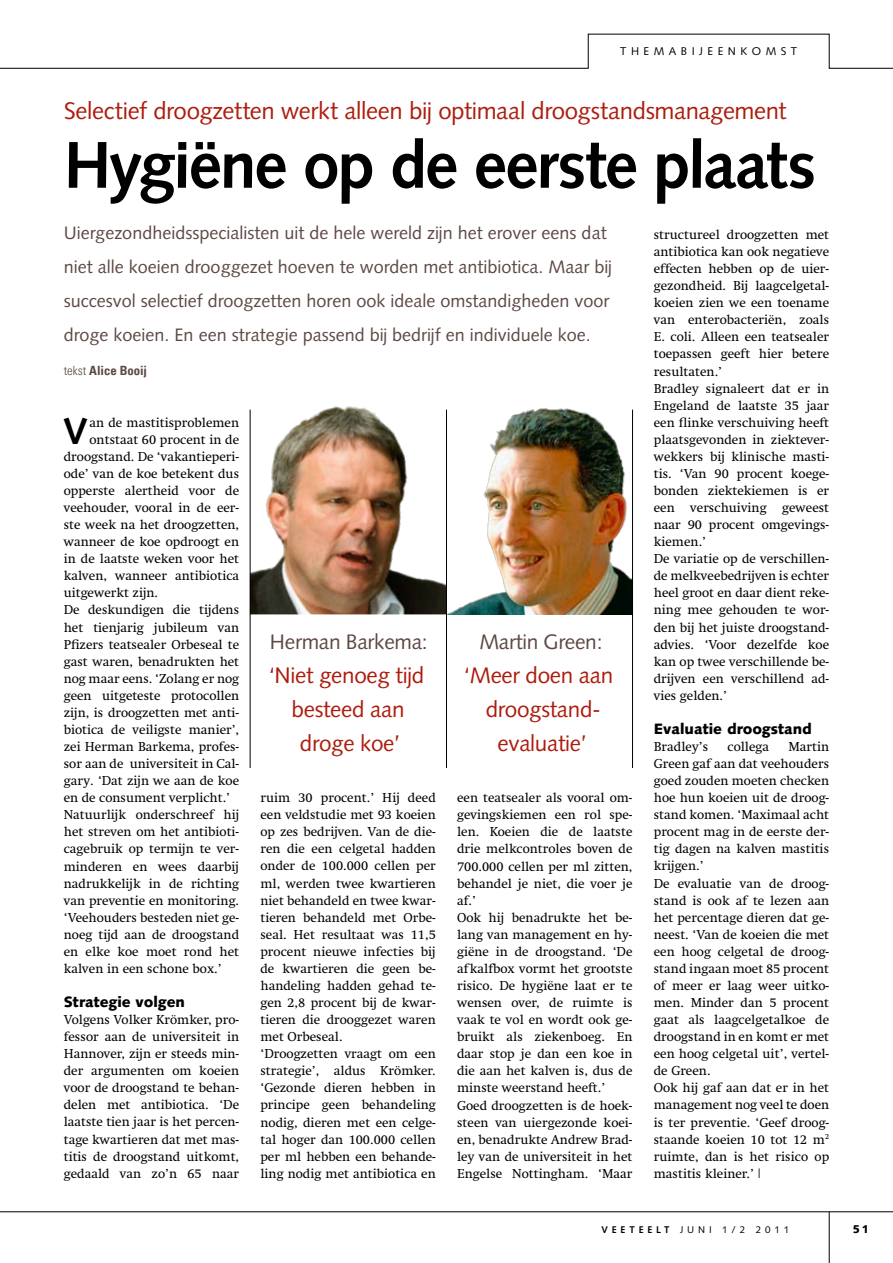
<style>
.page{position:relative;width:893px;height:1263px;background:#fff}
.page>*{position:absolute;margin:0;border:0;box-sizing:border-box;transform-origin:0 0}
.t1{font:700 66px "Syntax LT Pro";letter-spacing:-.03em;color:#000}
.t2{font:700 37.35px "Syntax LT Pro";color:#000}
.t3{font:24px "Syntax LT Pro";letter-spacing:-.015em;color:#ad1d0e}
.t4{font:22.5px/34.2px "Syntax LT Pro";letter-spacing:-.015em;color:#ad1d0e;text-align:center}
.t5{font:21px "Syntax LT Pro";letter-spacing:-.015em;color:#5e4845}
.t6{font:18px/34.2px "Syntax LT Pro";color:#5e4845}
.t7{font:900 15px "Syntax LT Pro";color:#000}
.t8{font:13.2px/17.1px "Swift LT Pro";color:#000}
.t9{font:12.75px "Univers Com 67 Bold Cond";color:#5e4845}
.t10{font:11.25px "Syntax LT Pro";letter-spacing:.4em;color:#000}
.t11{font:900 11.25px "Syntax LT Pro";color:#000}
.t12{font:9.75px "Syntax LT Pro";letter-spacing:.4em;color:#000}
.s1{font-family:"Univers Com 47 Light Cond"}
.s2{font-family:"Univers LT Pro 45";font-weight:300}
.s3{font-weight:700}
</style>
<div class="page">
<img style="left:447px;top:408px;width:185px;height:206px">
<img style="left:250px;top:406px;width:197px;height:208px">
<hr style="left:250px;top:410px;width:1px;height:358px;background:#000">
<hr style="left:446px;top:410px;width:1px;height:358px;background:#000">
<hr style="left:632px;top:410px;width:1px;height:358px;background:#000">
<svg style="left:0;top:33px;width:893px;height:36px"></svg>
<svg style="left:0;top:1211px;width:893px;height:52px"></svg>
<hr style="left:829px;top:1212px;width:1px;height:51px;background:#000">
<p class="t10" style="left:620px;top:45px;width:178px">THEMABIJEENKOMST</p>
<h3 class="t3" style="left:64px;top:97px;width:724px">Selectief droogzetten werkt alleen bij optimaal droogstandsmanagement</h3>
<h1 class="t1" style="left:64px;top:126px;width:754px">Hygiëne op de eerste plaats</h1>
<p class="t6" style="left:64px;top:216px;width:550px">Uiergezondheidsspecialisten uit de hele wereld zijn het erover eens dat niet alle koeien drooggezet hoeven te worden met antibiotica. Maar bij succesvol selectief droogzetten horen ook ideale omstandigheden voor droge koeien. En een strategie passend bij bedrijf en individuele koe.</p>
<p class="t9" style="left:64px;top:363px;width:85px"><span class="s1">tekst</span> Alice Booij</p>
<h2 class="t2" style="left:63px;top:409px;width:26px">V</h2>
<p class="t8" style="left:90px;top:414px;width:151px">an de mastitisproblemen</p>
<p class="t8" style="left:90px;top:431px;width:151px">ontstaat 60 procent in de</p>
<p class="t8" style="left:64px;top:448px;width:177px">droogstand. De ‘vakantieperi-</p>
<p class="t8" style="left:64px;top:465px;width:177px">ode’ van de koe betekent dus</p>
<p class="t8" style="left:64px;top:482px;width:177px">opperste alertheid voor de</p>
<p class="t8" style="left:64px;top:499px;width:177px">veehouder, vooral in de eer-</p>
<p class="t8" style="left:64px;top:516px;width:177px">ste week na het droogzetten,</p>
<p class="t8" style="left:64px;top:533px;width:177px">wanneer de koe opdroogt en</p>
<p class="t8" style="left:64px;top:550px;width:177px">in de laatste weken voor het</p>
<p class="t8" style="left:64px;top:567px;width:177px">kalven, wanneer antibiotica</p>
<p class="t8" style="left:64px;top:584px;width:96px">uitgewerkt zijn.</p>
<p class="t8" style="left:64px;top:601px;width:177px">De deskundigen die tijdens</p>
<p class="t8" style="left:64px;top:618px;width:177px">het tienjarig jubileum van</p>
<p class="t8" style="left:64px;top:635px;width:177px">Pfizers teatsealer Orbeseal te</p>
<p class="t8" style="left:64px;top:653px;width:177px">gast waren, benadrukten het</p>
<p class="t8" style="left:64px;top:670px;width:177px">nog maar eens. ‘Zolang er nog</p>
<p class="t8" style="left:64px;top:687px;width:177px">geen uitgeteste protocollen</p>
<p class="t8" style="left:64px;top:704px;width:177px">zijn, is droogzetten met anti-</p>
<p class="t8" style="left:64px;top:721px;width:177px">biotica de veiligste manier’,</p>
<p class="t8" style="left:64px;top:738px;width:177px">zei Herman Barkema, profes-</p>
<p class="t8" style="left:64px;top:755px;width:177px">sor aan de universiteit in Cal-</p>
<p class="t8" style="left:64px;top:772px;width:177px">gary. ‘Dat zijn we aan de koe</p>
<p class="t8" style="left:64px;top:789px;width:168px">en de consument verplicht.’</p>
<p class="t8" style="left:64px;top:806px;width:177px">Natuurlijk onderschreef hij</p>
<p class="t8" style="left:64px;top:823px;width:177px">het streven om het antibioti-</p>
<p class="t8" style="left:64px;top:840px;width:177px">cagebruik op termijn te ver-</p>
<p class="t8" style="left:64px;top:857px;width:177px">minderen en wees daarbij</p>
<p class="t8" style="left:64px;top:874px;width:177px">nadrukkelijk in de richting</p>
<p class="t8" style="left:64px;top:892px;width:177px">van preventie en monitoring.</p>
<p class="t8" style="left:64px;top:909px;width:177px">‘Veehouders besteden niet ge-</p>
<p class="t8" style="left:64px;top:926px;width:177px">noeg tijd aan de droogstand</p>
<p class="t8" style="left:64px;top:943px;width:177px">en elke koe moet rond het</p>
<p class="t8" style="left:64px;top:960px;width:159px">kalven in een schone box.’</p>
<p class="t7" style="left:64px;top:993px;width:123px">Strategie volgen</p>
<p class="t8" style="left:64px;top:1011px;width:177px;text-align:justify">Volgens Volker Krömker, pro&shy;fessor aan de universiteit in Hannover, zijn er steeds min&shy;der argumenten om koeien voor de droogstand te behan&shy;delen met antibiotica. ‘De laatste tien jaar is het percen&shy;tage kwartieren dat met mas&shy;titis de droogstand uitkomt, gedaald van zo’n 65 naar</p>
<h3 class="t5" style="left:270px;top:629px;width:159px">Herman Barkema:</h3>
<h3 class="t4" style="left:269px;top:658px;width:157px">‘Niet genoeg tijd besteed aan droge koe’</h3>
<h3 class="t5" style="left:479px;top:629px;width:125px">Martin Green:</h3>
<h3 class="t4" style="left:464px;top:658px;width:151px">‘Meer doen aan droogstand&shy;evaluatie’</h3>
<p class="t8" style="left:260px;top:789px;width:177px">ruim 30 procent.’ Hij deed een veldstudie met 93 koeien op zes bedrijven. Van de die&shy;ren die een celgetal hadden onder de 100.000 cellen per ml, werden twee kwartieren niet behandeld en twee kwar&shy;tieren behandeld met Orbe&shy;seal. Het resultaat was 11,5 procent nieuwe infecties bij de kwartieren die geen be&shy;handeling hadden gehad te&shy;gen 2,8 procent bij de kwar&shy;tieren die drooggezet waren met Orbeseal.<br>‘Droogzetten vraagt om een strategie’, aldus Krömker. ‘Gezonde dieren hebben in principe geen behandeling nodig, dieren met een celge&shy;tal hoger dan 100.000 cellen per ml hebben een behande&shy;ling nodig met antibiotica en</p>
<p class="t8" style="left:457px;top:789px;width:177px">een teatsealer als vooral om&shy;gevingskiemen een rol spe&shy;len. Koeien die de laatste drie melkcontroles boven de<br>700.000 cellen per ml zitten, behandel je niet, die voer je af.’<br>Ook hij benadrukte het be&shy;lang van management en hy&shy;giëne in de droogstand. ‘De afkalfbox vormt het grootste risico. De hygiëne laat er te wensen over, de ruimte is vaak te vol en wordt ook ge&shy;bruikt als ziekenboeg. En daar stop je dan een koe in die aan het kalven is, dus de minste weerstand heeft.’<br>Goed droogzetten is de hoek&shy;steen van uiergezonde koei&shy;en, benadrukte Andrew Brad&shy;ley van de universiteit in het<br>Engelse Nottingham. ‘Maar</p>
<p class="t8" style="left:654px;top:226px;width:177px">structureel droogzetten met antibiotica kan ook negatieve effecten hebben op de uier&shy;gezondheid. Bij laagcelgetal&shy;koeien zien we een toename van enterobacteriën, zoals<br>E. coli. Alleen een teatsealer toepassen geeft hier betere resultaten.’<br>Bradley signaleert dat er in<br>Engeland de laatste 35 jaar een flinke verschuiving heeft plaatsgevonden in ziektever&shy;wekkers bij klinische masti&shy;tis. ‘Van 90 procent koege&shy;bonden ziektekiemen is er een verschuiving geweest naar 90 procent omgevings&shy;kiemen.’<br>De variatie op de verschillen&shy;de melkveebedrijven is echter heel groot en daar dient reke&shy;ning mee gehouden te wor&shy;den bij het juiste droogstand&shy;advies. ‘Voor dezelfde koe kan op twee verschillende be&shy;drijven een verschillend ad&shy;vies gelden.’</p>
<p class="t7" style="left:654px;top:720px;width:160px">Evaluatie droogstand</p>
<p class="t8" style="left:654px;top:738px;width:56px">Bradley’s</p>
<p class="t8" style="left:727px;top:738px;width:43px">collega</p>
<p class="t8" style="left:654px;top:738px;width:177px;text-indent:135px">Martin<br>Green gaf aan dat veehouders goed zouden moeten checken hoe hun koeien uit de droog&shy;stand komen. ‘Maximaal acht procent mag in de eerste der&shy;tig dagen na kalven mastitis krijgen.’<br>De evaluatie van de droog&shy;stand is ook af te lezen aan het percentage dieren dat ge&shy;neest. ‘Van de koeien die met een hoog celgetal de droog&shy;stand ingaan moet 85 procent of meer er laag weer uitko&shy;men. Minder dan 5 procent gaat als laagcelgetalkoe de droogstand in en komt er met een hoog celgetal uit’, vertel&shy;de Green.<br>Ook hij gaf aan dat er in het management nog veel te doen is ter preventie. ‘Geef droog&shy;staande koeien 10 tot 12 m<sup>2 </sup>ruimte, dan is het risico op mastitis kleiner.’ <span class="s2">l</span></p>
<p class="t12" style="left:601px;top:1223px;width:189px"><span class="s3">VEETEELT</span> JUNI 1/2 2011</p>
<p class="t11" style="left:853px;top:1222px;width:18px">51</p>
</div>
